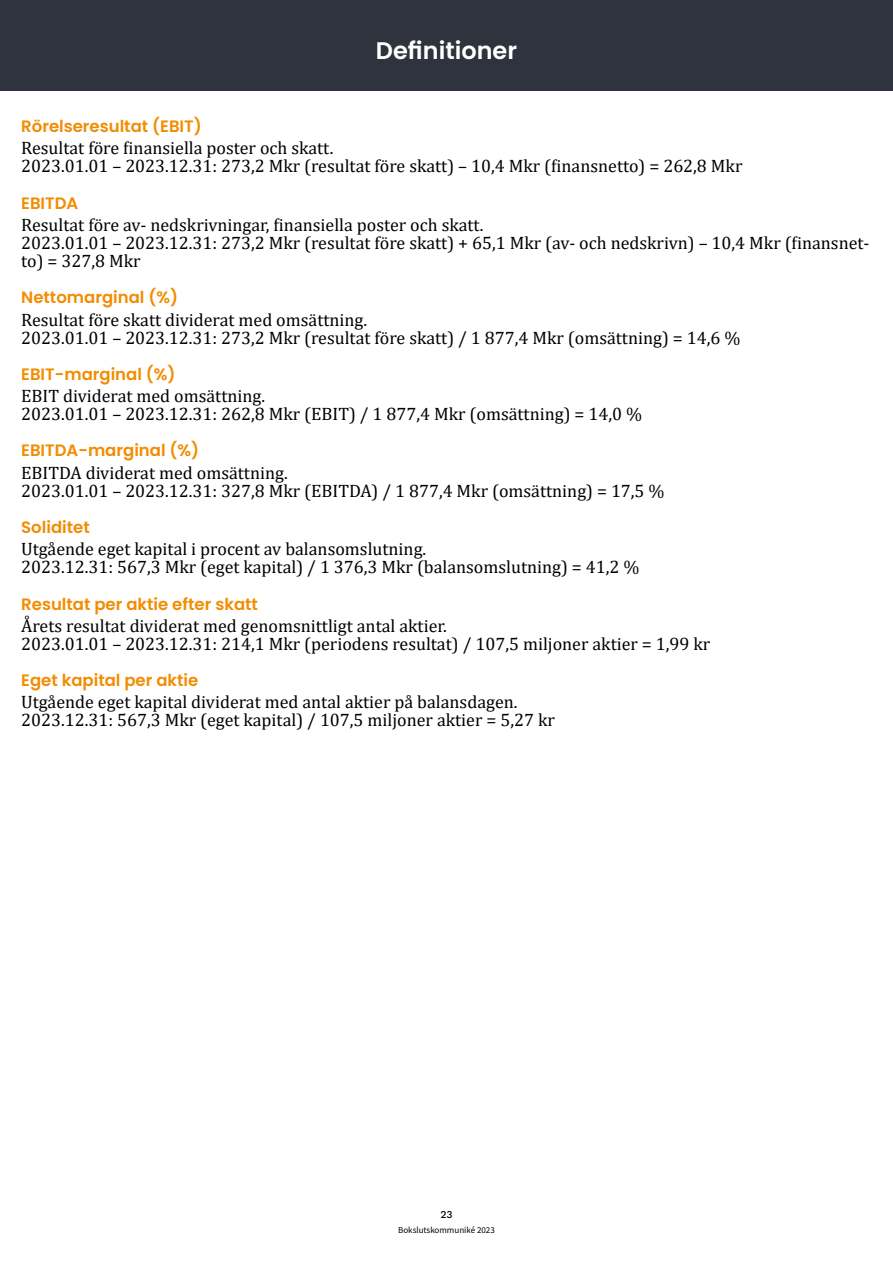
<style>
.page{position:relative;width:893px;height:1263px;background:#fff}
.page>*{position:absolute;margin:0;border:0;box-sizing:border-box;transform-origin:0 0}
.t1{font:600 24px "Poppins";color:#fff}
.t2{font:18px/18px "Cambria";color:#000}
.t3{font:600 16.5px "Poppins";color:#f28c00}
.t4{font:500 10.5px "Work Sans";color:#000}
.t5{font:9px "Source Sans Pro";color:#020203}
</style>
<div class="page">
<div style="left:0;top:0;width:893px;height:91px;background:#2f333d"></div>
<h1 class="t1" style="left:376px;top:37px;width:143px">Definitioner</h1>
<p class="t3" style="left:21px;top:117px;width:182px">Rörelseresultat (EBIT)</p>
<p class="t2" style="left:21px;top:139px;width:723px">Resultat före finansiella poster och skatt.<br>2023.01.01 – 2023.12.31: 273,2 Mkr (resultat före skatt) – 10,4 Mkr (finansnetto) = 262,8 Mkr</p>
<p class="t3" style="left:21px;top:193px;width:59px">EBITDA</p>
<p class="t2" style="left:21px;top:216px;width:850px">Resultat före av- nedskrivningar, finansiella poster och skatt.<br>2023.01.01 – 2023.12.31: 273,2 Mkr (resultat före skatt) + 65,1 Mkr (av- och nedskrivn) – 10,4 Mkr (finansnet&shy;to) = 327,8 Mkr</p>
<p class="t3" style="left:21px;top:288px;width:158px">Nettomarginal (%)</p>
<p class="t2" style="left:21px;top:310px;width:721px">Resultat före skatt dividerat med omsättning.<br>2023.01.01 – 2023.12.31: 273,2 Mkr (resultat före skatt) / 1 877,4 Mkr (omsättning) = 14,6 %</p>
<p class="t3" style="left:21px;top:364px;width:156px">EBIT-marginal (%)</p>
<p class="t2" style="left:21px;top:387px;width:622px">EBIT dividerat med omsättning.<br>2023.01.01 – 2023.12.31: 262,8 Mkr (EBIT) / 1 877,4 Mkr (omsättning) = 14,0 %</p>
<p class="t3" style="left:21px;top:441px;width:179px">EBITDA-marginal (%)</p>
<p class="t2" style="left:21px;top:463px;width:645px">EBITDA dividerat med omsättning.<br>2023.01.01 – 2023.12.31: 327,8 Mkr (EBITDA) / 1 877,4 Mkr (omsättning) = 17,5 %</p>
<p class="t3" style="left:21px;top:518px;width:70px">Soliditet</p>
<p class="t2" style="left:21px;top:540px;width:620px">Utgående eget kapital i procent av balansomslutning.<br>2023.12.31: 567,3 Mkr (eget kapital) / 1 376,3 Mkr (balansomslutning) = 41,2 %</p>
<p class="t3" style="left:21px;top:594px;width:238px">Resultat per aktie efter skatt</p>
<p class="t2" style="left:21px;top:616px;width:691px">Årets resultat dividerat med genomsnittligt antal aktier.<br>2023.01.01 – 2023.12.31: 214,1 Mkr (periodens resultat) / 107,5 miljoner aktier = 1,99 kr</p>
<p class="t3" style="left:21px;top:671px;width:179px">Eget kapital per aktie</p>
<p class="t2" style="left:21px;top:693px;width:535px">Utgående eget kapital dividerat med antal aktier på balansdagen.<br>2023.12.31: 567,3 Mkr (eget kapital) / 107,5 miljoner aktier = 5,27 kr</p>
<p class="t4" style="left:440px;top:1208px;width:14px">23</p>
<p class="t5" style="left:398px;top:1224px;width:98px">Bokslutskommuniké 2023</p>
</div>
